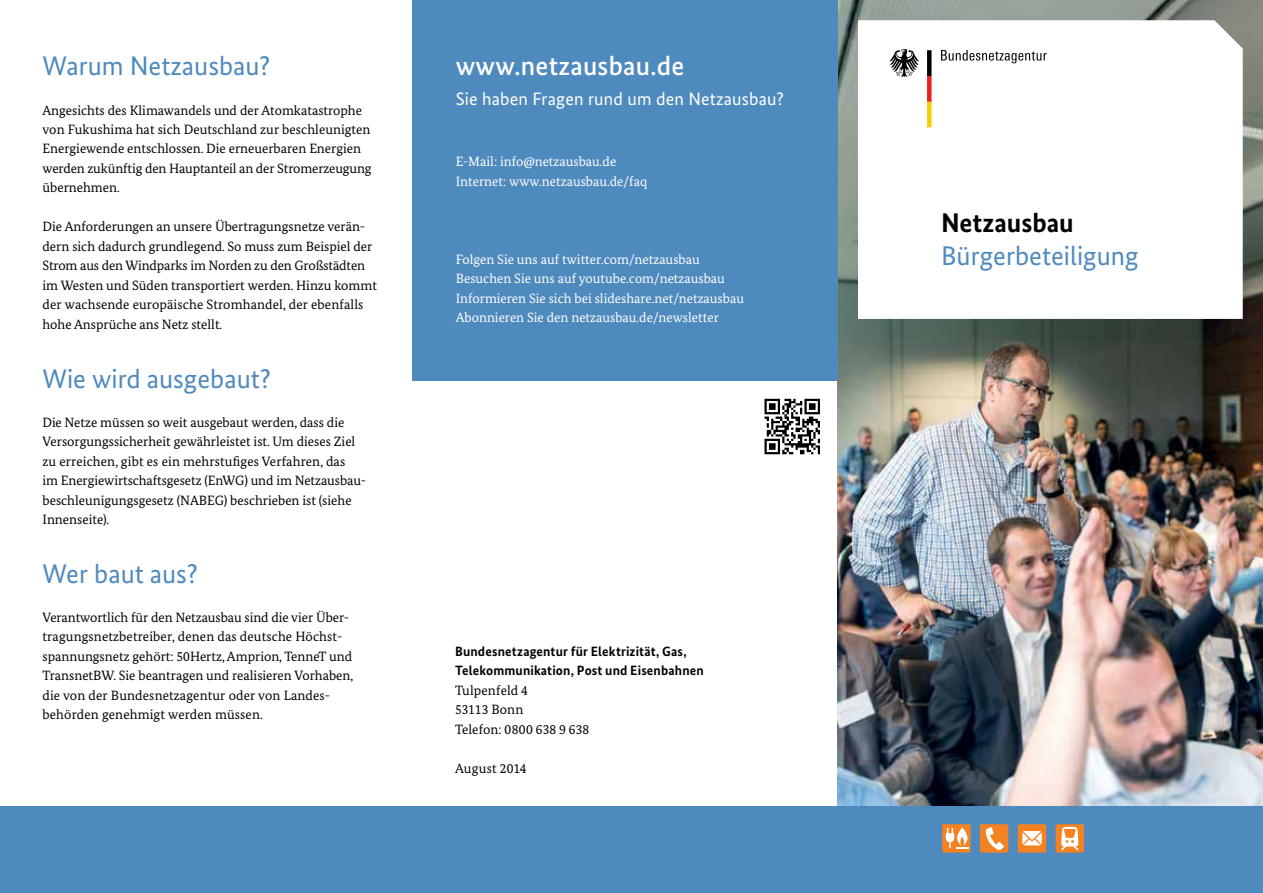
<style>
.page{position:relative;width:1263px;height:893px;background:#fff}
.page>*{position:absolute;margin:0;border:0;box-sizing:border-box;transform-origin:0 0}
.t1{font:27px "Bundes Sans";color:#4f8abe}
.t2{font:500 27px "Bundes Sans";letter-spacing:.01em;color:#fff}
.t3{font:700 27px "Bundes Sans";color:#000}
.t4{font:18px "Bundes Sans";letter-spacing:.01em;color:#fff}
.t5{font:13.5px/19.5px "Bundes Serif";color:#000}
.t6{font:13.5px/19.5px "Bundes Serif";color:#fff}
.t7{font:700 13.5px/19.5px "Bundes Sans";letter-spacing:.01em;color:#000}
</style>
<div class="page">
<img style="left:838px;top:0;width:425px;height:806px">
<div style="left:0;top:806px;width:1263px;height:87px;background:#4f8abe"></div>
<svg style="left:858px;top:20px;width:385px;height:299px"></svg>
<div style="left:868px;top:25px;width:216px;height:128px;background:#fff"></div>
<svg style="left:889px;top:49px;width:30px;height:28px"></svg>
<svg style="left:927px;top:50px;width:4px;height:77px"></svg>
<svg style="left:941px;top:50px;width:106px;height:13px"></svg>
<div style="left:942px;top:824px;width:28px;height:29px;background:#f58220;border-radius:2px"></div>
<svg style="left:946px;top:827px;width:22px;height:21px"></svg>
<div style="left:980px;top:824px;width:28px;height:29px;background:#f58220;border-radius:2px"></div>
<svg style="left:986px;top:827px;width:18px;height:23px"></svg>
<div style="left:1018px;top:824px;width:28px;height:29px;background:#f58220;border-radius:2px"></div>
<svg style="left:1022px;top:831px;width:20px;height:14px"></svg>
<div style="left:1056px;top:824px;width:28px;height:29px;background:#f58220;border-radius:2px"></div>
<svg style="left:1060px;top:827px;width:19px;height:23px"></svg>
<div style="left:412px;top:0;width:426px;height:381px;background:#4f8abe"></div>
<svg style="left:764px;top:399px;width:56px;height:55px"></svg>
<h1 class="t1" style="left:43px;top:50px;width:229px">Warum Netzausbau?</h1>
<p class="t5" style="left:43px;top:100px;width:330px">Angesichts des Klimawandels und der Atomkatastrophe von Fukushima hat sich Deutschland zur beschleunigten Energiewende entschlossen. Die erneuerbaren Energien werden zukünftig den Hauptanteil an der Stromerzeugung übernehmen.</p>
<p class="t5" style="left:43px;top:217px;width:336px">Die Anforderungen an unsere Übertragungsnetze verän&shy;dern sich dadurch grundlegend. So muss zum Beispiel der Strom aus den Windparks im Norden zu den Großstädten im Westen und Süden transportiert werden. Hinzu kommt der wachsende europäische Stromhandel, der ebenfalls hohe Ansprüche ans Netz stellt.</p>
<h1 class="t1" style="left:43px;top:362px;width:230px">Wie wird ausgebaut?</h1>
<p class="t5" style="left:43px;top:412px;width:325px">Die Netze müssen so weit ausgebaut werden, dass die Versorgungssicherheit gewährleistet ist. Um dieses Ziel zu erreichen, gibt es ein mehrstufiges Verfahren, das<br>im Energiewirtschaftsgesetz (EnWG) und im Netzausbau&shy;beschleunigungsgesetz (NABEG) beschrieben ist (siehe Innenseite).</p>
<h1 class="t1" style="left:43px;top:557px;width:157px">Wer baut aus?</h1>
<p class="t5" style="left:43px;top:607px;width:312px">Verantwortlich für den Netzausbau sind die vier Über&shy;tragungsnetzbetreiber, denen das deutsche Höchst&shy;spannungsnetz gehört: 50Hertz, Amprion, TenneT und TransnetBW. Sie beantragen und realisieren Vorhaben, die von der Bundesnetzagentur oder von Landes&shy;behörden genehmigt werden müssen.</p>
<h1 class="t2" style="left:456px;top:50px;width:230px">www.netzausbau.de</h1>
<h2 class="t4" style="left:456px;top:88px;width:330px">Sie haben Fragen rund um den Netzausbau?</h2>
<p class="t6" style="left:456px;top:152px;width:193px">E-Mail: info@netzausbau.de<br>Internet: www.netzausbau.de/faq</p>
<p class="t6" style="left:456px;top:249px;width:290px">Folgen Sie uns auf twitter.com/netzausbau Besuchen Sie uns auf youtube.com/netzausbau Informieren Sie sich bei slideshare.net/netzausbau Abonnieren Sie den netzausbau.de/newsletter</p>
<p class="t7" style="left:455px;top:641px;width:250px">Bundesnetzagentur für Elektrizität, Gas,<br>Telekommunikation, Post und Eisenbahnen</p>
<p class="t5" style="left:455px;top:680px;width:136px">Tulpenfeld 4<br>53113 Bonn<br>Telefon: 0800 638 9 638</p>
<p class="t5" style="left:455px;top:758px;width:73px">August 2014</p>
<h1 class="t3" style="left:941px;top:206px;width:134px">Netzausbau</h1>
<h1 class="t1" style="left:941px;top:239px;width:199px">Bürgerbeteiligung</h1>
</div>
